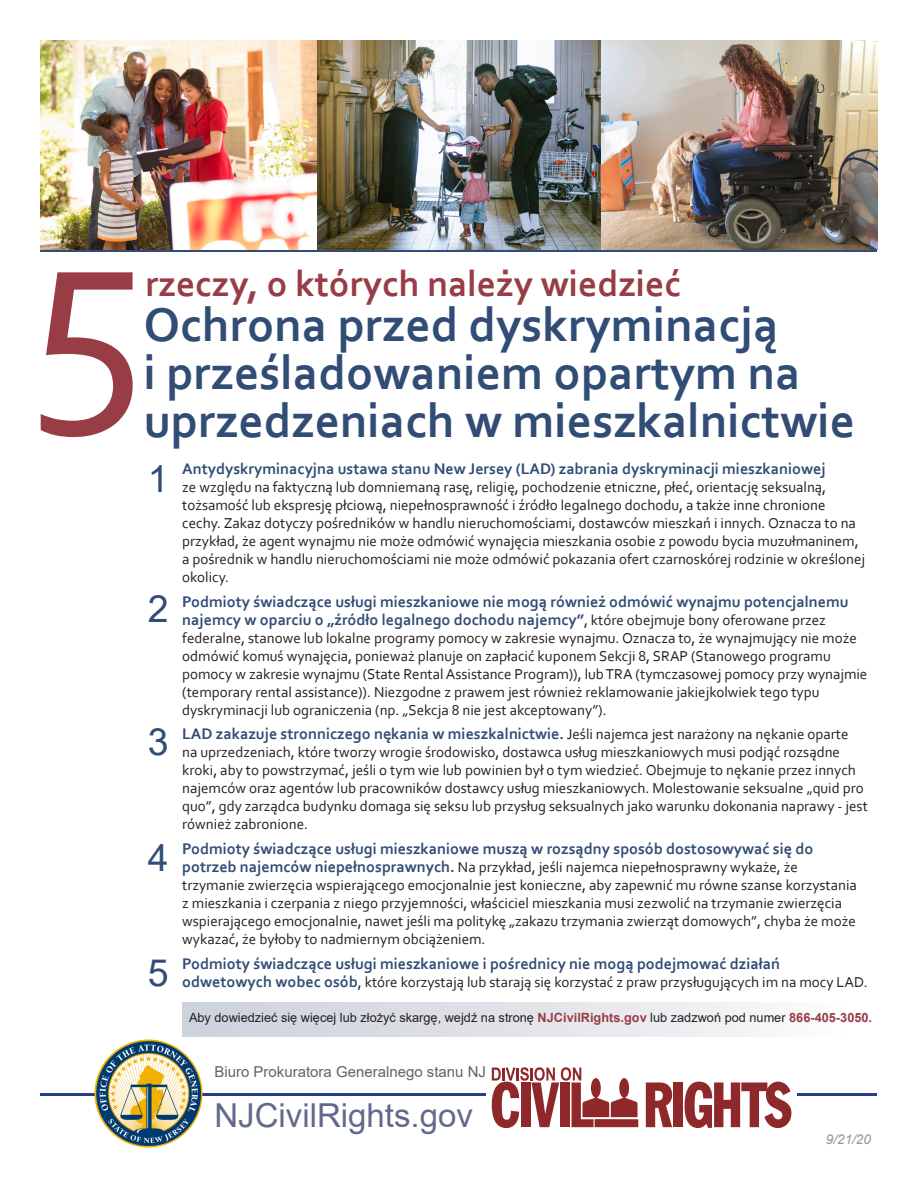
<style>
.page{position:relative;width:918px;height:1188px;background:#fff}
.page>*{position:absolute;margin:0;border:0;box-sizing:border-box;transform-origin:0 0}
.Burgundy_Header{font:247.5px "Corbel";color:#983d46}
.Blue_Header{font:700 49.5px/48px "Corbel";color:#314d75}
.Burgundy_Header-2{font:700 37.5px "Corbel";color:#983d46}
.Blue_Numbers{font:37.5px "Arial";color:#314d75}
.Footer_Blue{font:33px "Arial";color:#626a8c}
.Body{font:700 16.2px/18px "Corbel";color:#314d75}
.Body-2{font:15px/18px "Corbel";color:#231f20}
.Footer_Gray{font:15px "Arial";color:#636366}
.t1{font:italic 13.5px "Arial";color:#939598}
.Footer_Stripe{font:12.75px "Arial";color:#231f20}
.s1{font-weight:400;font-size:15px;color:#231f20}
.s2{font-weight:700;font-size:16.2px;color:#314d75}
.s3{font-weight:700;color:#983d46}
</style>
<div class="page">
<div style="left:182px;top:1002px;width:662px;height:34px;background:linear-gradient(to right,#cbcfda,#fbfafb)"></div>
<hr style="left:40px;top:1094px;width:838px;height:2px;background:#253f8e">
<div style="left:486px;top:1067px;width:310px;height:61px;background:#fff"></div>
<svg style="left:646px;top:1082px;width:26px;height:45px"></svg>
<div style="left:673px;top:1082px;width:10px;height:45px;background:#8f282b"></div>
<svg style="left:685px;top:1082px;width:106px;height:46px"></svg>
<svg style="left:492px;top:1067px;width:146px;height:61px"></svg>
<img style="left:94px;top:1040px;width:108px;height:108px;border-radius:54px">
<hr style="left:40px;top:250px;width:838px;height:2px;background:#314d75">
<img style="left:40px;top:40px;width:277px;height:210px">
<img style="left:601px;top:40px;width:277px;height:210px">
<img style="left:317px;top:40px;width:284px;height:210px">
<p class="Burgundy_Header" style="left:27px;top:152px;width:120px">5</p>
<p class="Burgundy_Header-2" style="left:145px;top:260px;width:537px">rzeczy, o których należy wiedzieć</p>
<p class="Body" style="left:182px;top:459px;width:645px">Antydyskryminacyjna ustawa stanu New Jersey (LAD) zabrania dyskryminacji mieszkaniowej</p>
<p class="Body-2" style="left:182px;top:478px;width:684px">ze względu na faktyczną lub domniemaną rasę, religię, pochodzenie etniczne, płeć, orientację seksualną, tożsamość lub ekspresję płciową, niepełnosprawność i źródło legalnego dochodu, a także inne chronione cechy. Zakaz dotyczy pośredników w handlu nieruchomościami, dostawców mieszkań i innych. Oznacza to na przykład, że agent wynajmu nie może odmówić wynajęcia mieszkania osobie z powodu bycia muzułmaninem, a pośrednik w handlu nieruchomościami nie może odmówić pokazania ofert czarnoskórej rodzinie w określonej okolicy.</p>
<p class="Body" style="left:182px;top:592px;width:668px">Podmioty świadczące usługi mieszkaniowe nie mogą również odmówić wynajmu potencjalnemu najemcy w oparciu o „źródło legalnego dochodu najemcy”<span class="s1">, które obejmuje bony oferowane przez</span></p>
<p class="Body-2" style="left:182px;top:628px;width:687px">federalne, stanowe lub lokalne programy pomocy w zakresie wynajmu. Oznacza to, że wynajmujący nie może odmówić komuś wynajęcia, ponieważ planuje on zapłacić kuponem Sekcji 8, SRAP (Stanowego programu pomocy w zakresie wynajmu (State Rental Assistance Program)), lub TRA (tymczasowej pomocy przy wynajmie (temporary rental assistance)). Niezgodne z prawem jest również reklamowanie jakiejkolwiek tego typu dyskryminacji lub ograniczenia (np. „Sekcja 8 nie jest akceptowany”).</p>
<p class="Body" style="left:182px;top:725px;width:668px">LAD zakazuje stronniczego nękania w mieszkalnictwie. <span class="s1">Jeśli najemca jest narażony na nękanie oparte</span></p>
<p class="Body-2" style="left:182px;top:743px;width:687px">na uprzedzeniach, które tworzy wrogie środowisko, dostawca usług mieszkaniowych musi podjąć rozsądne kroki, aby to powstrzymać, jeśli o tym wie lub powinien był o tym wiedzieć. Obejmuje to nękanie przez innych najemców oraz agentów lub pracowników dostawcy usług mieszkaniowych. Molestowanie seksualne „quid pro quo”, gdy zarządca budynku domaga się seksu lub przysług seksualnych jako warunku dokonania naprawy - jest również zabronione.</p>
<p class="Body" style="left:182px;top:839px;width:633px">Podmioty świadczące usługi mieszkaniowe muszą w rozsądny sposób dostosowywać się do</p>
<p class="Body-2" style="left:182px;top:858px;width:676px"><span class="s2">potrzeb najemców niepełnosprawnych.</span> Na przykład, jeśli najemca niepełnosprawny wykaże, że trzymanie zwierzęcia wspierającego emocjonalnie jest konieczne, aby zapewnić mu równe szanse korzystania z mieszkania i czerpania z niego przyjemności, właściciel mieszkania musi zezwolić na trzymanie zwierzęcia wspierającego emocjonalnie, nawet jeśli ma politykę „zakazu trzymania zwierząt domowych”, chyba że może wykazać, że byłoby to nadmiernym obciążeniem.</p>
<p class="Body" style="left:182px;top:954px;width:599px">Podmioty świadczące usługi mieszkaniowe i pośrednicy nie mogą podejmować działań</p>
<p class="Body-2" style="left:182px;top:973px;width:687px"><span class="s2">odwetowych wobec osób</span>, które korzystają lub starają się korzystać z praw przysługujących im na mocy LAD.</p>
<p class="Blue_Header" style="left:144px;top:299px;width:713px">Ochrona przed dyskryminacją<br>i prześladowaniem opartym na uprzedzeniach w mieszkalnictwie</p>
<p class="Blue_Numbers" style="left:148px;top:453px;width:22px">1</p>
<p class="Blue_Numbers" style="left:148px;top:583px;width:22px">2</p>
<p class="Blue_Numbers" style="left:148px;top:716px;width:22px">3</p>
<p class="Blue_Numbers" style="left:148px;top:832px;width:22px">4</p>
<p class="Blue_Numbers" style="left:148px;top:947px;width:22px">5</p>
<p class="Footer_Stripe" style="left:189px;top:1009px;width:685px">Aby dowiedzieć się więcej lub złożyć skargę, wejdź na stronę <span class="s3">NJCivilRights.gov</span> lub zadzwoń pod numer <span class="s3">866-405-3050.</span></p>
<p class="Footer_Gray" style="left:214px;top:1062px;width:273px">Biuro Prokuratora Generalnego stanu NJ</p>
<p class="Footer_Blue" style="left:214px;top:1093px;width:260px">NJCivilRights.gov</p>
<p class="t1" style="left:826px;top:1130px;width:47px">9/21/20</p>
</div>
